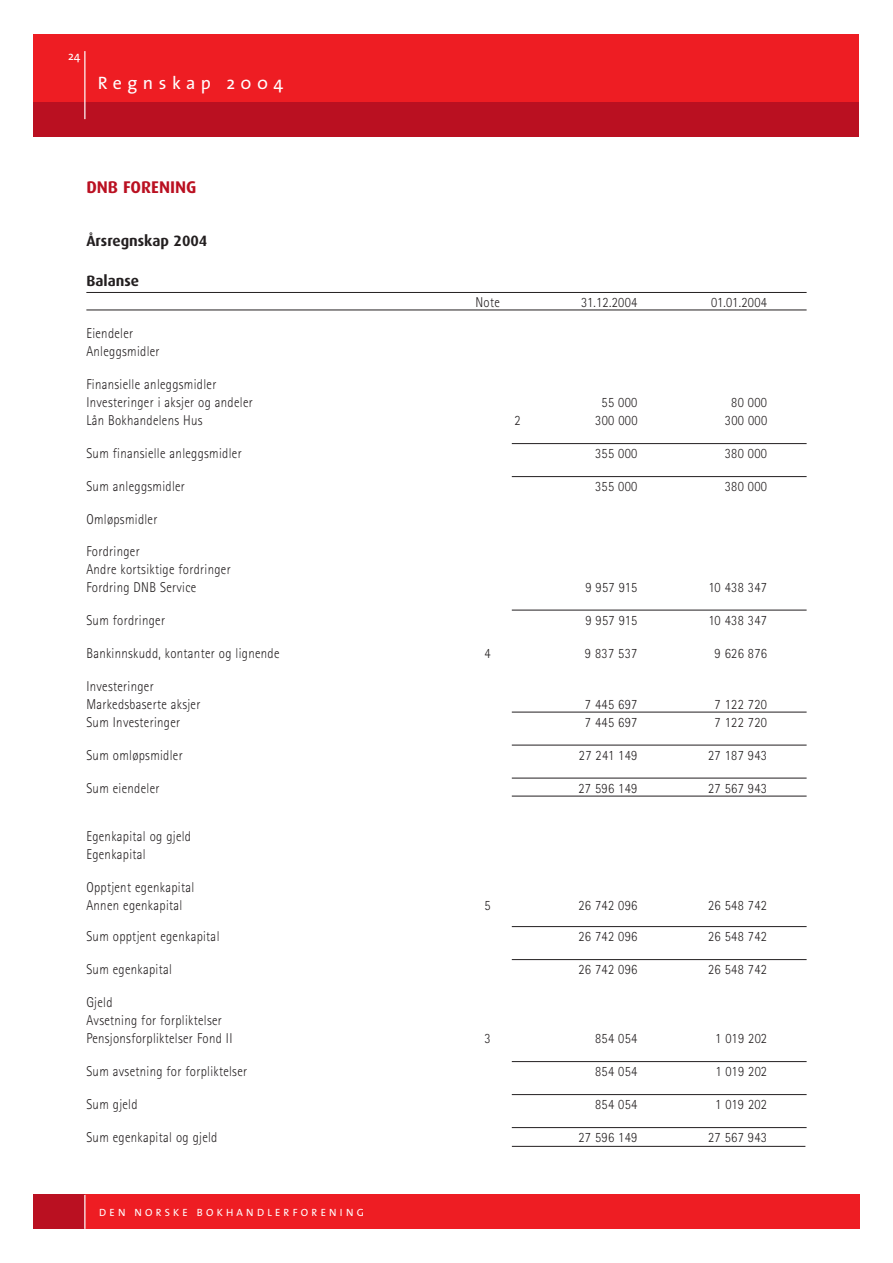
<style>
.page{position:relative;width:893px;height:1263px;background:#fff}
.page>*{position:absolute;margin:0;border:0;box-sizing:border-box;transform-origin:0 0}
.t1{font:18px "The Sans";letter-spacing:.305em;color:#fff}
.t2{font:700 16.95px "Dax";color:#ba1021}
.t3{font:700 15px "Dax";color:#231f20}
.t4{font:300 14.25px/18px "Rotis Sans Serif";letter-spacing:.025em;color:#231f20;scale:.9 1}
.t5{font:12px "The Sans";color:#fff}
.t6{font:10.5px "The Sans";letter-spacing:.305em;color:#fff}
</style>
<div class="page">
<div style="left:85px;top:1195px;width:774px;height:34px;background:#ee1d23"></div>
<div style="left:34px;top:1195px;width:51px;height:34px;background:#ba1021"></div>
<div style="left:34px;top:34px;width:825px;height:68px;background:#ee1d23"></div>
<div style="left:34px;top:102px;width:825px;height:34px;background:#ba1021"></div>
<hr style="left:84px;top:51px;width:1px;height:68px;background:#fff">
<hr style="left:84px;top:1195px;width:1px;height:34px;background:#fff">
<hr style="left:86px;top:292px;width:720px;height:1px;background:#231f20">
<hr style="left:86px;top:310px;width:720px;height:1px;background:#231f20">
<hr style="left:512px;top:443px;width:294px;height:1px;background:#231f20">
<hr style="left:512px;top:476px;width:294px;height:1px;background:#231f20">
<hr style="left:512px;top:610px;width:294px;height:1px;background:#231f20">
<hr style="left:512px;top:712px;width:294px;height:1px;background:#231f20">
<hr style="left:512px;top:745px;width:294px;height:1px;background:#231f20">
<hr style="left:512px;top:778px;width:294px;height:1px;background:#231f20">
<hr style="left:512px;top:796px;width:294px;height:1px;background:#231f20">
<hr style="left:512px;top:926px;width:294px;height:1px;background:#231f20">
<hr style="left:512px;top:959px;width:294px;height:1px;background:#231f20">
<hr style="left:512px;top:1061px;width:294px;height:1px;background:#231f20">
<hr style="left:512px;top:1094px;width:294px;height:1px;background:#231f20">
<hr style="left:512px;top:1127px;width:294px;height:1px;background:#231f20">
<hr style="left:512px;top:1146px;width:293px;height:1px;background:#231f20">
<p class="t5" style="left:68px;top:52px;width:14px">24</p>
<p class="t1" style="left:98px;top:75px;width:187px">Regnskap 2004</p>
<p class="t2" style="left:86px;top:180px;width:112px">DNB FORENING</p>
<p class="t3" style="left:86px;top:234px;width:122px">Årsregnskap 2004</p>
<p class="t3" style="left:86px;top:274px;width:54px">Balanse</p>
<p class="t4" style="left:86px;top:326px;width:83px">Eiendeler<br>Anleggsmidler</p>
<p class="t4" style="left:86px;top:377px;width:186px">Finansielle anleggsmidler<br>Investeringer i aksjer og andeler</p>
<p class="t4" style="left:475px;top:294px;width:29px">Note</p>
<p class="t4" style="left:581px;top:294px;width:64px">31.12.2004</p>
<p class="t4" style="left:711px;top:294px;width:64px">01.01.2004</p>
<p class="t4" style="left:601px;top:395px;width:41px">55 000</p>
<p class="t4" style="left:731px;top:395px;width:41px">80 000</p>
<p class="t4" style="left:86px;top:413px;width:131px">Lån Bokhandelens Hus</p>
<p class="t4" style="left:514px;top:413px;width:8px">2</p>
<p class="t4" style="left:595px;top:413px;width:48px">300 000</p>
<p class="t4" style="left:725px;top:413px;width:48px">300 000</p>
<p class="t4" style="left:86px;top:446px;width:174px">Sum finansielle anleggsmidler</p>
<p class="t4" style="left:595px;top:446px;width:48px">355 000</p>
<p class="t4" style="left:724px;top:446px;width:48px">380 000</p>
<p class="t4" style="left:86px;top:479px;width:111px">Sum anleggsmidler</p>
<p class="t4" style="left:595px;top:479px;width:48px">355 000</p>
<p class="t4" style="left:724px;top:479px;width:48px">380 000</p>
<p class="t4" style="left:86px;top:512px;width:80px">Omløpsmidler</p>
<p class="t4" style="left:86px;top:543px;width:162px">Fordringer<br>Andre kortsiktige fordringer<br>Fordring DNB Service</p>
<p class="t4" style="left:585px;top:579px;width:59px">9 957 915</p>
<p class="t4" style="left:708px;top:579px;width:66px">10 438 347</p>
<p class="t4" style="left:86px;top:612px;width:89px">Sum fordringer</p>
<p class="t4" style="left:585px;top:612px;width:59px">9 957 915</p>
<p class="t4" style="left:708px;top:612px;width:66px">10 438 347</p>
<p class="t4" style="left:86px;top:645px;width:216px">Bankinnskudd, kontanter og lignende</p>
<p class="t4" style="left:484px;top:645px;width:8px">4</p>
<p class="t4" style="left:585px;top:645px;width:60px">9 837 537</p>
<p class="t4" style="left:714px;top:645px;width:60px">9 626 876</p>
<p class="t4" style="left:86px;top:678px;width:128px">Investeringer<br>Markedsbaserte aksjer</p>
<p class="t4" style="left:585px;top:696px;width:60px">7 445 697</p>
<p class="t4" style="left:714px;top:696px;width:60px">7 122 720</p>
<p class="t4" style="left:86px;top:714px;width:106px">Sum Investeringer</p>
<p class="t4" style="left:585px;top:714px;width:60px">7 445 697</p>
<p class="t4" style="left:714px;top:714px;width:60px">7 122 720</p>
<p class="t4" style="left:86px;top:747px;width:109px">Sum omløpsmidler</p>
<p class="t4" style="left:579px;top:747px;width:66px">27 241 149</p>
<p class="t4" style="left:708px;top:747px;width:67px">27 187 943</p>
<p class="t4" style="left:86px;top:780px;width:83px">Sum eiendeler</p>
<p class="t4" style="left:578px;top:780px;width:67px">27 596 149</p>
<p class="t4" style="left:708px;top:780px;width:67px">27 567 943</p>
<p class="t4" style="left:86px;top:828px;width:118px">Egenkapital og gjeld<br>Egenkapital</p>
<p class="t4" style="left:86px;top:879px;width:121px">Opptjent egenkapital<br>Annen egenkapital</p>
<p class="t4" style="left:484px;top:897px;width:8px">5</p>
<p class="t4" style="left:578px;top:897px;width:67px">26 742 096</p>
<p class="t4" style="left:708px;top:897px;width:67px">26 548 742</p>
<p class="t4" style="left:86px;top:929px;width:149px">Sum opptjent egenkapital</p>
<p class="t4" style="left:578px;top:929px;width:67px">26 742 096</p>
<p class="t4" style="left:708px;top:929px;width:67px">26 548 742</p>
<p class="t4" style="left:86px;top:962px;width:97px">Sum egenkapital</p>
<p class="t4" style="left:578px;top:962px;width:67px">26 742 096</p>
<p class="t4" style="left:708px;top:962px;width:67px">26 548 742</p>
<p class="t4" style="left:86px;top:995px;width:164px">Gjeld<br>Avsetning for forpliktelser<br>Pensjonsforpliktelser Fond II</p>
<p class="t4" style="left:484px;top:1031px;width:8px">3</p>
<p class="t4" style="left:595px;top:1031px;width:48px">854 054</p>
<p class="t4" style="left:715px;top:1031px;width:59px">1 019 202</p>
<p class="t4" style="left:86px;top:1064px;width:180px">Sum avsetning for forpliktelser</p>
<p class="t4" style="left:595px;top:1064px;width:48px">854 054</p>
<p class="t4" style="left:715px;top:1064px;width:59px">1 019 202</p>
<p class="t4" style="left:86px;top:1097px;width:58px">Sum gjeld</p>
<p class="t4" style="left:595px;top:1097px;width:48px">854 054</p>
<p class="t4" style="left:715px;top:1097px;width:59px">1 019 202</p>
<p class="t4" style="left:86px;top:1130px;width:147px">Sum egenkapital og gjeld</p>
<p class="t4" style="left:578px;top:1130px;width:67px">27 596 149</p>
<p class="t4" style="left:708px;top:1130px;width:67px">27 567 943</p>
<p class="t6" style="left:99px;top:1208px;width:266px">DEN NORSKE BOKHANDLERFORENING</p>
</div>
